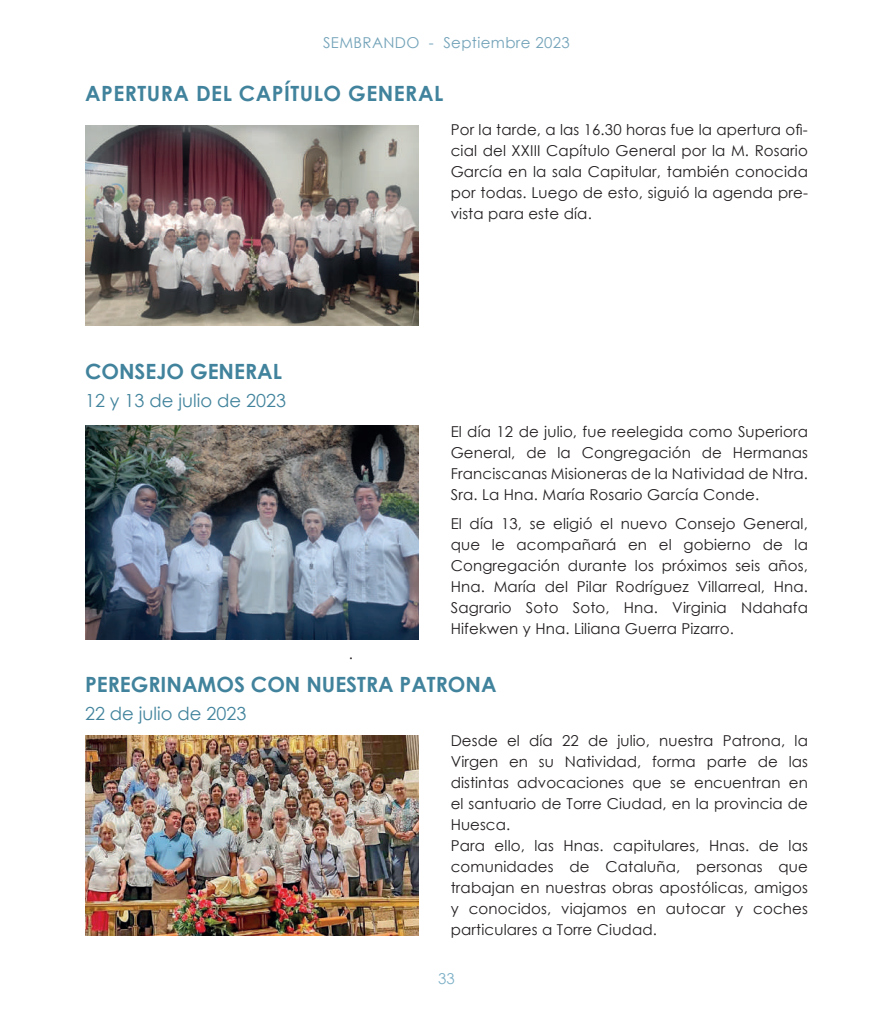
<style>
.page{position:relative;width:893px;height:1021px;background:#fff}
.page>*{position:absolute;margin:0;border:0;box-sizing:border-box;transform-origin:0 0}
.t1{font:700 21px "Century Gothic";color:#41839c}
.t2{font:700 21px "Century Gothic";letter-spacing:.025em;color:#41839c}
.t3{font:18px "Century Gothic";color:#41839c}
.t4{font:15px/21px "Century Gothic";letter-spacing:.01em;color:#231f20;text-align:justify}
.t5{font:15px "Century Gothic";letter-spacing:.025em;color:#73a3b9}
.t6{font:15px "Century Gothic";color:#7db0c7}
</style>
<div class="page">
<img style="left:85px;top:125px;width:334px;height:200px">
<img style="left:85px;top:425px;width:334px;height:214px">
<img style="left:85px;top:736px;width:334px;height:199px">
<p class="t5" style="left:323px;top:32px;width:248px">SEMBRANDO - Septiembre 2023</p>
<h1 class="t2" style="left:85px;top:77px;width:360px">APERTURA DEL CAPÍTULO GENERAL</h1>
<p class="t4" style="left:451px;top:118px;width:359px">Por la tarde, a las 16.30 horas fue la apertura ofi&shy;cial del XXIII Capítulo General por la M. Rosario García en la sala Capitular, también conocida por todas. Luego de esto, siguió la agenda pre&shy;vista para este día.</p>
<h1 class="t1" style="left:85px;top:355px;width:198px">CONSEJO GENERAL</h1>
<p class="t3" style="left:85px;top:388px;width:202px">12 y 13 de julio de 2023</p>
<p class="t4" style="left:451px;top:420px;width:359px">El día 12 de julio, fue reelegida como Superiora General, de la Congregación de Hermanas Franciscanas Misioneras de la Natividad de Ntra.<br>Sra. La Hna. María Rosario García Conde.</p>
<p class="t4" style="left:451px;top:513px;width:359px">El día 13, se eligió el nuevo Consejo General, que le acompañará en el gobierno de la Congregación durante los próximos seis años, Hna. María del Pilar Rodríguez Villarreal, Hna.<br>Sagrario Soto Soto, Hna. Virginia Ndahafa Hifekwen y Hna. Liliana Guerra Pizarro.</p>
<p class="t4" style="left:349px;top:643px;width:6px">.</p>
<h1 class="t1" style="left:85px;top:668px;width:413px">PEREGRINAMOS CON NUESTRA PATRONA</h1>
<p class="t3" style="left:85px;top:701px;width:163px">22 de julio de 2023</p>
<p class="t4" style="left:451px;top:729px;width:359px;text-align:left">Desde el día 22 de julio, nuestra Patrona, la Virgen en su Natividad, forma parte de las distintas advocaciones que se encuentran en el santuario de Torre Ciudad, en la provincia de Huesca.<br>Para ello, las Hnas. capitulares, Hnas. de las comunidades de Cataluña, personas que trabajan en nuestras obras apostólicas, amigos y conocidos, viajamos en autocar y coches particulares a Torre Ciudad.</p>
<p class="t6" style="left:438px;top:968px;width:18px">33</p>
</div>
